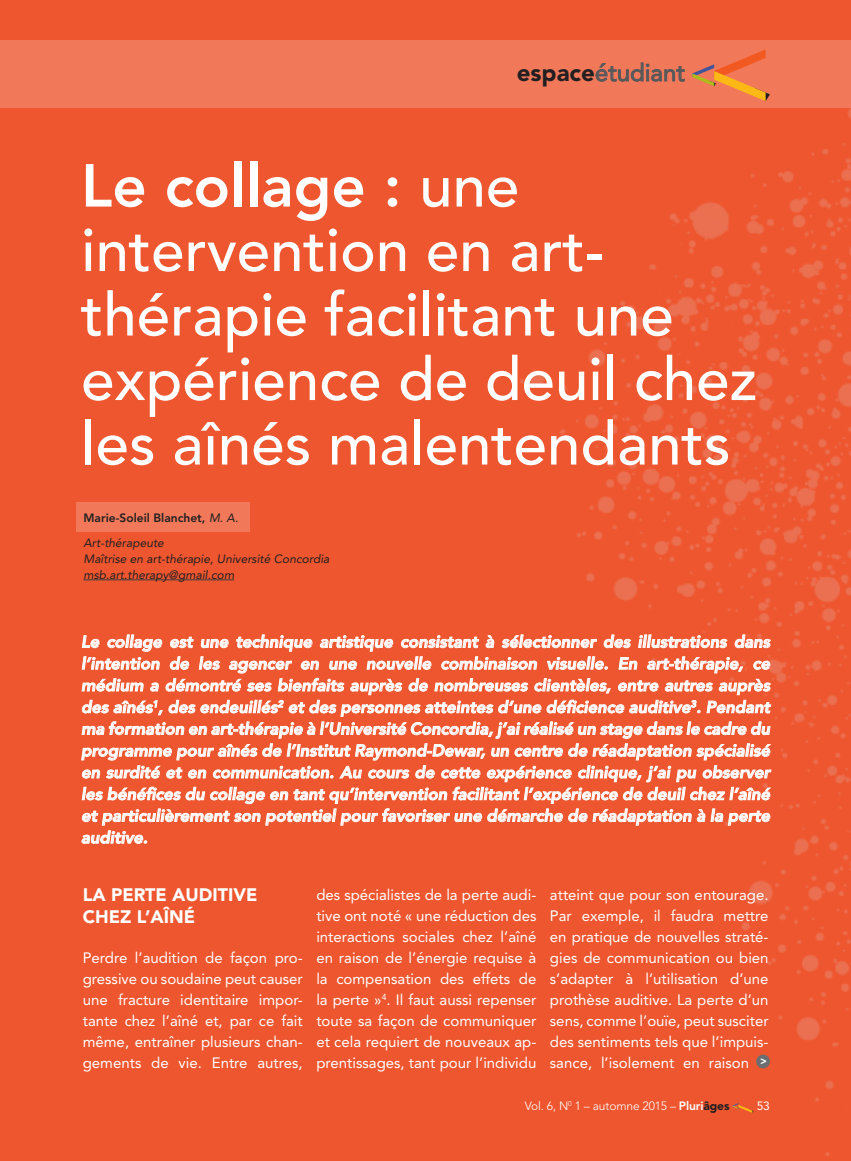
<style>
.page{position:relative;width:851px;height:1161px;background:#fff}
.page>*{position:absolute;margin:0;border:0;box-sizing:border-box;transform-origin:0 0}
.t1{font:500 60px/64.5px "Avenir LT Std";color:#fff}
.t2{font:24px "Avenir LT Std";color:#57585a}
.t3{font:900 18px/22.5px "Avenir LT Std";color:#fff}
.t4{font:italic 800 16.5px/21.8px "Avenir LT Std";color:#fff;text-align:justify}
.t5{font:15px/21px "Avenir LT Std";color:#fff;text-align:justify}
.t6{font:italic 12px/15.8px "Avenir LT Std";color:#231f20}
.t7{font:800 12px/25.2px "Avenir LT Std";color:#231f20}
.t8{font:300 12px "Avenir LT Std";letter-spacing:-.01em;color:#fff}
.t9{font:12px "Avenir LT Std";color:#fff}
.s1{font-weight:900;color:#231f20}
.s2{font-weight:800}
.s3{font-weight:400;font-style:italic}
</style>
<div class="page">
<div style="left:0;top:0;width:850px;height:1161px;background:#ee562f"></div>
<div style="left:0;top:40px;width:850px;height:68px;background:#f1795a"></div>
<svg style="left:692px;top:49px;width:78px;height:52px"></svg>
<hr style="left:0;top:40px;width:1px;height:68px;background:#ee562f">
<svg style="left:595px;top:62px;width:90px;height:20px"></svg>
<img style="left:520px;top:109px;width:330px;height:1047px">
<svg style="left:732px;top:1099px;width:21px;height:14px"></svg>
<div style="left:75px;top:503px;width:174px;height:29px;background:#f1795a"></div>
<hr style="left:83px;top:579px;width:151px;height:1px;background:#3e3e3f">
<svg style="left:81px;top:635px;width:690px;height:209px"></svg>
<div style="left:756px;top:1055px;width:14px;height:13px;background:#6c6d70;border-radius:50%"></div>
<h2 class="t2" style="left:516px;top:59px;width:170px"><span class="s1">espace</span>étudiant</h2>
<h1 class="t1" style="left:81px;top:155px;width:677px"><span class="s2">Le collage :</span> une intervention en art&shy;thérapie facilitant une expérience de deuil chez les aînés malentendants</h1>
<p class="t7" style="left:83px;top:505px;width:156px">Marie-Soleil Blanchet, <span class="s3">M. A.<br>Art-thérapeute</span></p>
<p class="t6" style="left:83px;top:551px;width:247px">Maîtrise en art-thérapie, Université Concordia msb.art.therapy@gmail.com</p>
<p class="t4" style="left:81px;top:631px;width:690px">Le collage est une technique artistique consistant à sélectionner des illustrations dans l’intention de les agencer en une nouvelle combinaison visuelle. En art-thérapie, ce médium a démontré ses bienfaits auprès de nombreuses clientèles, entre autres auprès des aînés<sup>1</sup>, des endeuillés<sup>2</sup> et des personnes atteintes d’une déficience auditive<sup>3</sup>. Pendant ma formation en art-thérapie à l’Université Concordia, j’ai réalisé un stage dans le cadre du programme pour aînés de l’Institut Raymond-Dewar, un centre de réadaptation spécialisé en surdité et en communication. Au cours de cette expérience clinique, j’ai pu observer les bénéfices du collage en tant qu’intervention facilitant l’expérience de deuil chez l’aîné et particulièrement son potentiel pour favoriser une démarche de réadaptation à la perte auditive.</p>
<p class="t3" style="left:83px;top:883px;width:176px">LA PERTE AUDITIVE<br>CHEZ L’AÎNÉ</p>
<p class="t5" style="left:83px;top:947px;width:221px">Perdre l’audition de façon pro&shy;gressive ou soudaine peut causer une fracture identitaire impor&shy;tante chez l’aîné et, par ce fait même, entraîner plusieurs chan&shy;gements de vie. Entre autres,</p>
<p class="t5" style="left:316px;top:884px;width:221px">des spécialistes de la perte audi&shy;tive ont noté « une réduction des interactions sociales chez l’aîné en raison de l’énergie requise à la compensation des effets de la perte »<sup>4</sup>. Il faut aussi repenser toute sa façon de communiquer et cela requiert de nouveaux ap&shy;prentissages, tant pour l’individu</p>
<p class="t5" style="left:550px;top:884px;width:220px">atteint que pour son entourage.<br>Par exemple, il faudra mettre en pratique de nouvelles straté&shy;gies de communication ou bien s’adapter à l’utilisation d’une prothèse auditive. La perte d’un sens, comme l’ouïe, peut susciter des sentiments tels que l’impuis&shy;sance, l’isolement en raison <sup>&gt;</sup></p>
<p class="t8" style="left:524px;top:1099px;width:206px">Vol. 6, N<sup>0</sup> 1 – automne 2015 – <span class="s2">Pluri</span><span class="s1">âges</span></p>
<p class="t9" style="left:756px;top:1099px;width:15px">53</p>
</div>
